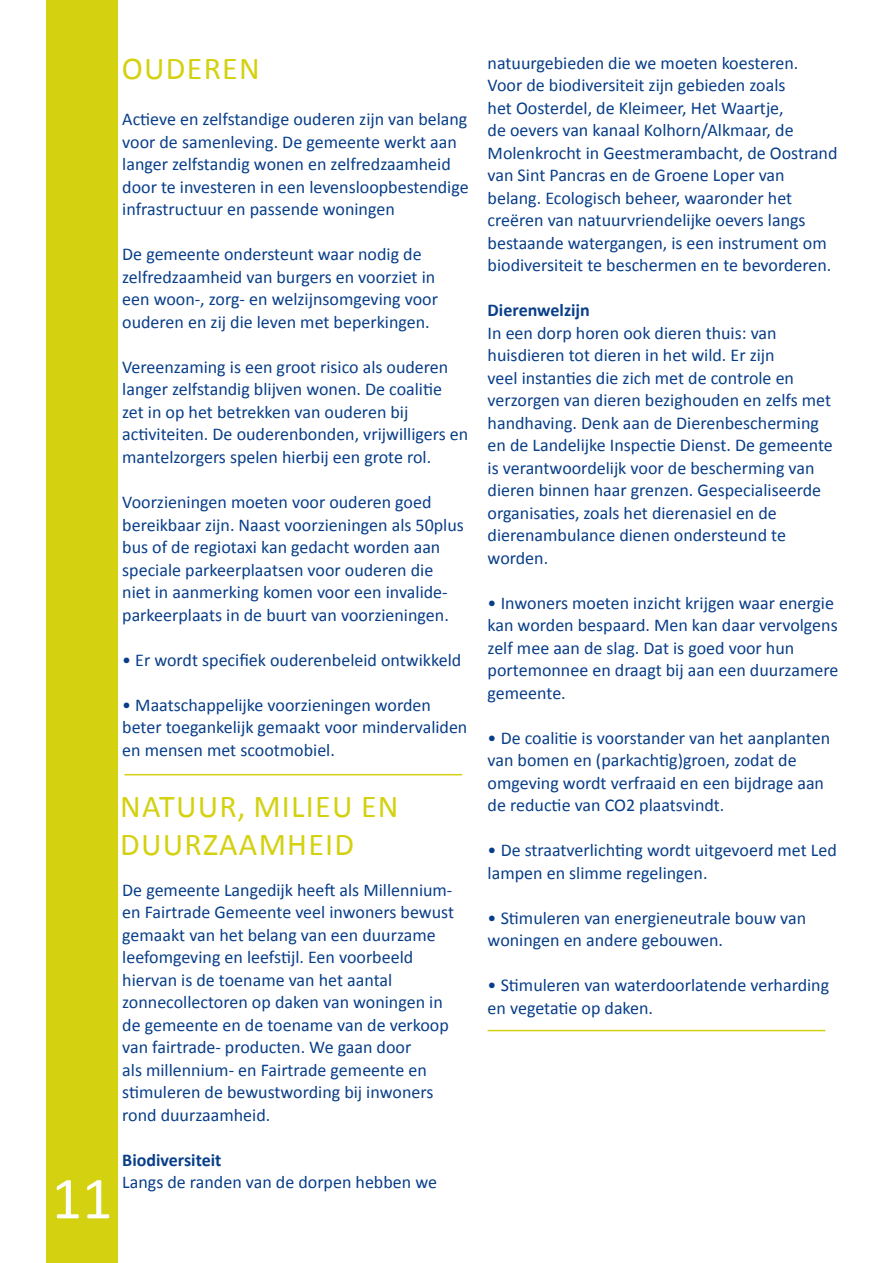
<style>
.page{position:relative;width:893px;height:1263px;background:#fff}
.page>*{position:absolute;margin:0;border:0;box-sizing:border-box;transform-origin:0 0}
.t1{font:60px "Calibri";color:#fff}
.t2{font:31.95px/38.4px "Calibri";letter-spacing:.04em;color:#d4d110}
.t3{font:18px/22.5px "Calibri";color:#083e89}
.t4{font:700 18px "Calibri";color:#083e89}
.s1{font-weight:700}
</style>
<div class="page">
<div style="left:46px;top:0;width:72px;height:1263px;background:#d4d110"></div>
<hr style="left:124px;top:774px;width:338px;height:1px;background:#d4d110">
<hr style="left:488px;top:1030px;width:337px;height:1px;background:#d4d110">
<p class="t2" style="left:122px;top:49px;width:139px">OUDEREN</p>
<p class="t3" style="left:122px;top:108px;width:348px">Actieve en zelfstandige ouderen zijn van belang voor de samenleving. De gemeente werkt aan langer zelfstandig wonen en zelfredzaamheid door te investeren in een levensloopbestendige infrastructuur en passende woningen</p>
<p class="t3" style="left:122px;top:243px;width:317px">De gemeente ondersteunt waar nodig de zelfredzaamheid van burgers en voorziet in een woon-, zorg- en welzijnsomgeving voor ouderen en zij die leven met beperkingen.</p>
<p class="t3" style="left:122px;top:356px;width:348px">Vereenzaming is een groot risico als ouderen langer zelfstandig blijven wonen. De coalitie<br>zet in op het betrekken van ouderen bij activiteiten. De ouderenbonden, vrijwilligers en</p>
<p class="t3" style="left:122px;top:446px;width:311px">mantelzorgers spelen hierbij een grote rol.</p>
<p class="t3" style="left:122px;top:491px;width:343px">Voorzieningen moeten voor ouderen goed bereikbaar zijn. Naast voorzieningen als 50plus bus of de regiotaxi kan gedacht worden aan speciale parkeerplaatsen voor ouderen die</p>
<p class="t3" style="left:122px;top:581px;width:328px">niet in aanmerking komen voor een invalide&shy;parkeerplaats in de buurt van voorzieningen.</p>
<p class="t3" style="left:122px;top:648px;width:340px">• Er wordt specifiek ouderenbeleid ontwikkeld</p>
<p class="t3" style="left:122px;top:693px;width:347px">• Maatschappelijke voorzieningen worden beter toegankelijk gemaakt voor mindervaliden en mensen met scootmobiel.</p>
<p class="t1" style="left:52px;top:1160px;width:62px">11</p>
<p class="t2" style="left:120px;top:787px;width:280px">NATUUR, MILIEU EN<br>DUURZAAMHEID</p>
<p class="t3" style="left:122px;top:879px;width:333px">De gemeente Langedijk heeft als Millennium&shy;en Fairtrade Gemeente veel inwoners bewust gemaakt van het belang van een duurzame leefomgeving en leefstijl. Een voorbeeld hiervan is de toename van het aantal zonnecollectoren op daken van woningen in de gemeente en de toename van de verkoop van fairtrade- producten. We gaan door<br>als millennium- en Fairtrade gemeente en stimuleren de bewustwording bij inwoners rond duurzaamheid.</p>
<p class="t3" style="left:122px;top:1149px;width:316px"><span class="s1">Biodiversiteit<br></span>Langs de randen van de dorpen hebben we</p>
<p class="t3" style="left:488px;top:52px;width:351px">natuurgebieden die we moeten koesteren.<br>Voor de biodiversiteit zijn gebieden zoals<br>het Oosterdel, de Kleimeer, Het Waartje,<br>de oevers van kanaal Kolhorn/Alkmaar, de Molenkrocht in Geestmerambacht, de Oostrand van Sint Pancras en de Groene Loper van belang. Ecologisch beheer, waaronder het creëren van natuurvriendelijke oevers langs bestaande watergangen, is een instrument om biodiversiteit te beschermen en te bevorderen.</p>
<p class="t4" style="left:488px;top:299px;width:104px">Dierenwelzijn</p>
<p class="t3" style="left:488px;top:322px;width:347px">In een dorp horen ook dieren thuis: van huisdieren tot dieren in het wild. Er zijn<br>veel instanties die zich met de controle en verzorgen van dieren bezighouden en zelfs met handhaving. Denk aan de Dierenbescherming en de Landelijke Inspectie Dienst. De gemeente is verantwoordelijk voor de bescherming van dieren binnen haar grenzen. Gespecialiseerde organisaties, zoals het dierenasiel en de dierenambulance dienen ondersteund te worden.</p>
<p class="t3" style="left:488px;top:592px;width:352px">• Inwoners moeten inzicht krijgen waar energie kan worden bespaard. Men kan daar vervolgens zelf mee aan de slag. Dat is goed voor hun portemonnee en draagt bij aan een duurzamere gemeente.</p>
<p class="t3" style="left:488px;top:727px;width:344px">• De coalitie is voorstander van het aanplanten van bomen en (parkachtig)groen, zodat de omgeving wordt verfraaid en een bijdrage aan de reductie van CO2 plaatsvindt.</p>
<p class="t3" style="left:488px;top:839px;width:351px">• De straatverlichting wordt uitgevoerd met Led lampen en slimme regelingen.</p>
<p class="t3" style="left:488px;top:907px;width:320px">• Stimuleren van energieneutrale bouw van woningen en andere gebouwen.</p>
<p class="t3" style="left:488px;top:974px;width:343px">• Stimuleren van waterdoorlatende verharding en vegetatie op daken.</p>
</div>
